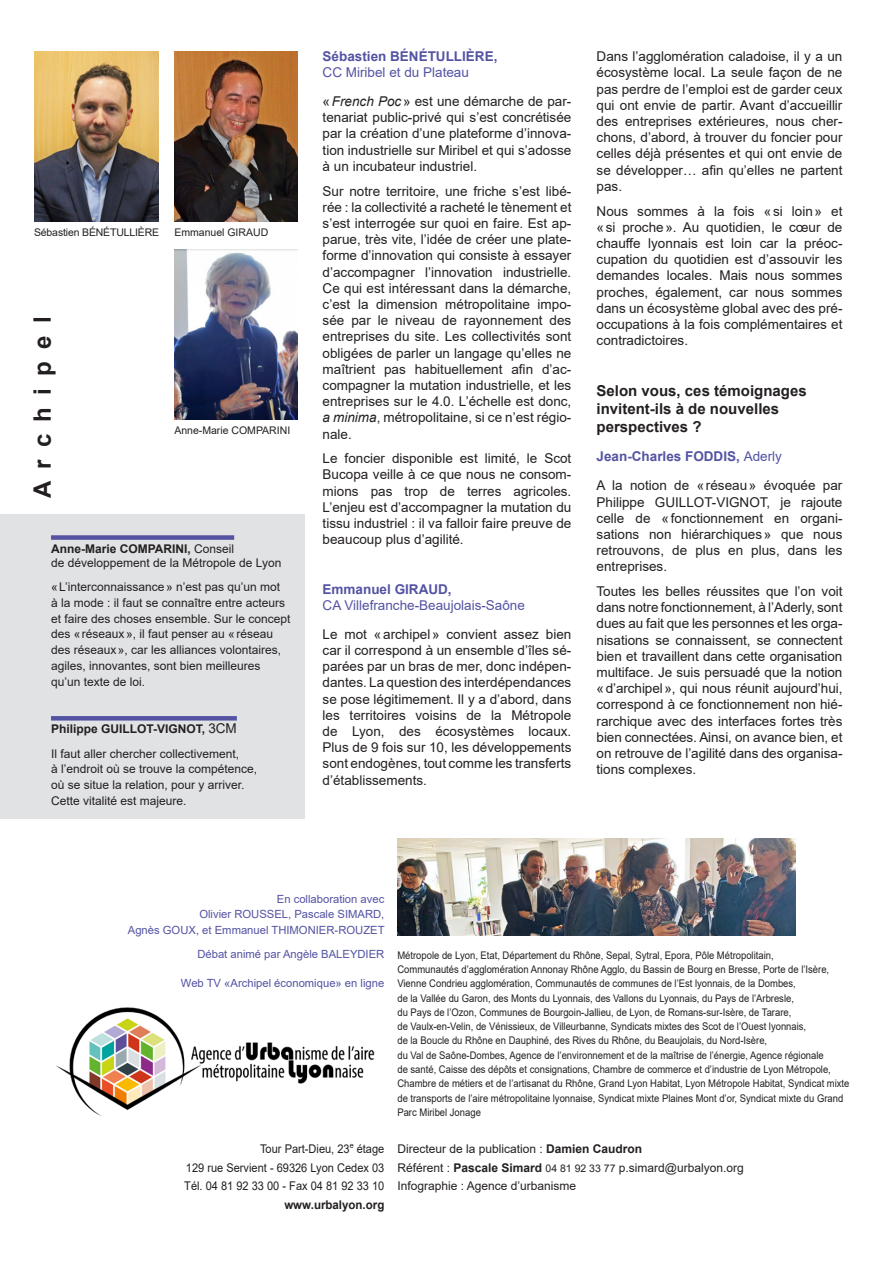
<style>
.page{position:relative;width:893px;height:1263px;background:#fff}
.page>*{position:absolute;margin:0;border:0;box-sizing:border-box;transform-origin:0 0}
.t1{font:700 24px "Arial";letter-spacing:.51em;color:#231f20}
._5_txt_courant{font:700 15px/18px "Arial";color:#231f20}
._5_txt_courant-2{font:13.5px/16.2px "Arial";color:#231f20;text-align:justify}
._5_txt_courant-3{font:700 13.5px/16.2px "Arial";color:#5453a3}
._5_txt_courant-4{font:13.5px/16.2px "Arial";color:#5453a3}
._5_txt_courant-5{font:12px/15.8px "Arial";color:#231f20}
._5_txt_courant-6{font:12px/18.6px "Arial";color:#231f20;text-align:justify;scale:.92 1}
._5_txt_courant-7{font:700 12px "Arial";color:#231f20}
._5_txt_courant-8{font:700 12px "Arial";color:#231f20;scale:.96 1}
._5_txt_courant-9{font:11.25px/15.8px "Arial";color:#5453a3;text-align:right}
._5_txt_courant-10{font:10.5px/14.2px "Arial";color:#231f20;scale:.9 1}
._5_txt_courant-11{font:10.5px "Arial";color:#231f20}
.s1{font-weight:700}
.s2{font-weight:400;font-size:13.5px}
.s3{font-weight:400}
.s4{font-style:italic}
.s5{font-size:10.5px}
</style>
<div class="page">
<img style="left:56px;top:1007px;width:319px;height:109px">
<div style="left:0;top:515px;width:305px;height:304px;background:#e1e2e4"></div>
<div style="left:51px;top:535px;width:183px;height:5px;background:#5453a3"></div>
<hr style="left:51px;top:716px;width:186px;height:4px;background:#5453a3">
<img style="left:35px;top:51px;width:123px;height:170px">
<img style="left:174px;top:250px;width:124px;height:170px">
<img style="left:398px;top:838px;width:397px;height:98px">
<img style="left:174px;top:51px;width:124px;height:170px">
<p class="_5_txt_courant-11" style="left:34px;top:225px;width:127px">Sébastien BÉNÉTULLIÈRE</p>
<p class="_5_txt_courant-11" style="left:174px;top:225px;width:95px">Emmanuel GIRAUD</p>
<p class="t1" style="left:26px;top:498px;width:183px;rotate:-90deg">Archipel</p>
<p class="_5_txt_courant-11" style="left:174px;top:423px;width:117px">Anne-Marie COMPARINI</p>
<p class="_5_txt_courant-5" style="left:51px;top:541px;width:232px;line-height:14.4px"><span class="s1">Anne-Marie COMPARINI,</span> Conseil<br>de développement de la Métropole de Lyon</p>
<p class="_5_txt_courant-5" style="left:51px;top:579px;width:241px">«L’interconnaissance» n’est pas qu’un mot<br>à la mode : il faut se connaître entre acteurs et faire des choses ensemble. Sur le concept des «réseaux», il faut penser au «réseau des réseaux», car les alliances volontaires, agiles, innovantes, sont bien meilleures qu’un texte de loi.</p>
<p class="_5_txt_courant-7" style="left:51px;top:721px;width:187px">Philippe GUILLOT-VIGNOT, <span class="s2">3CM</span></p>
<p class="_5_txt_courant-5" style="left:51px;top:745px;width:208px">Il faut aller chercher collectivement,<br>à l’endroit où se trouve la compétence, où se situe la relation, pour y arriver.<br>Cette vitalité est majeure.</p>
<p class="_5_txt_courant-3" style="left:323px;top:48px;width:176px">Sébastien BÉNÉTULLIÈRE,<br><span class="s3">CC Miribel et du Plateau</span></p>
<p class="_5_txt_courant-2" style="left:323px;top:93px;width:250px">«<span class="s4">French Poc</span>» est une démarche de par&shy;tenariat public-privé qui s’est concrétisée par la création d’une plateforme d’innova&shy;tion industrielle sur Miribel et qui s’adosse à un incubateur industriel.</p>
<p class="_5_txt_courant-2" style="left:323px;top:183px;width:250px">Sur notre territoire, une friche s’est libé&shy;rée : la collectivité a racheté le tènement et s’est interrogée sur quoi en faire. Est ap&shy;parue, très vite, l’idée de créer une plate&shy;forme d’innovation qui consiste à essayer d’accompagner l’innovation industrielle.<br>Ce qui est intéressant dans la démarche, c’est la dimension métropolitaine impo&shy;sée par le niveau de rayonnement des entreprises du site. Les collectivités sont obligées de parler un langage qu’elles ne maîtrient pas habituellement afin d’ac&shy;compagner la mutation industrielle, et les entreprises sur le 4.0. L’échelle est donc, <span class="s4">a minima</span>, métropolitaine, si ce n’est régio&shy;nale.</p>
<p class="_5_txt_courant-2" style="left:323px;top:450px;width:250px">Le foncier disponible est limité, le Scot Bucopa veille à ce que nous ne consom&shy;mions pas trop de terres agricoles.<br>L’enjeu est d’accompagner la mutation du tissu industriel : il va falloir faire preuve de beaucoup plus d’agilité.</p>
<p class="_5_txt_courant-4" style="left:323px;top:581px;width:204px"><span class="s1">Emmanuel GIRAUD,<br></span>CA Villefranche-Beaujolais-Saône</p>
<p class="_5_txt_courant-2" style="left:323px;top:626px;width:250px">Le mot «archipel» convient assez bien car il correspond à un ensemble d’îles sé&shy;parées par un bras de mer, donc indépen&shy;dantes. La question des interdépendances se pose légitimement. Il y a d’abord, dans les territoires voisins de la Métropole de Lyon, des écosystèmes locaux.<br>Plus de 9 fois sur 10, les développements sont endogènes, tout comme les transferts d’établissements.</p>
<p class="_5_txt_courant-2" style="left:597px;top:48px;width:247px">Dans l’agglomération caladoise, il y a un écosystème local. La seule façon de ne pas perdre de l’emploi est de garder ceux qui ont envie de partir. Avant d’accueillir des entreprises extérieures, nous cher&shy;chons, d’abord, à trouver du foncier pour celles déjà présentes et qui ont envie de se développer… afin qu’elles ne partent pas.</p>
<p class="_5_txt_courant-2" style="left:597px;top:203px;width:247px">Nous sommes à la fois «si loin» et «si proche». Au quotidien, le cœur de chauffe lyonnais est loin car la préoc&shy;cupation du quotidien est d’assouvir les demandes locales. Mais nous sommes proches, également, car nous sommes dans un écosystème global avec des pré&shy;occupations à la fois complémentaires et contradictoires.</p>
<p class="_5_txt_courant" style="left:597px;top:382px;width:212px">Selon vous, ces témoignages invitent-ils à de nouvelles perspectives ?</p>
<p class="_5_txt_courant-3" style="left:597px;top:449px;width:187px">Jean-Charles FODDIS, <span class="s3">Aderly</span></p>
<p class="_5_txt_courant-2" style="left:597px;top:477px;width:247px">A la notion de «réseau» évoquée par Philippe GUILLOT-VIGNOT, je rajoute celle de «fonctionnement en organi&shy;sations non hiérarchiques» que nous retrouvons, de plus en plus, dans les entreprises.</p>
<p class="_5_txt_courant-2" style="left:597px;top:583px;width:247px">Toutes les belles réussites que l’on voit dans notre fonctionnement, à l’Aderly, sont dues au fait que les personnes et les orga&shy;nisations se connaissent, se connectent bien et travaillent dans cette organisation multiface. Je suis persuadé que la notion «d’archipel», qui nous réunit aujourd’hui, correspond à ce fonctionnement non hié&shy;rarchique avec des interfaces fortes très bien connectées. Ainsi, on avance bien, et on retrouve de l’agilité dans des organisa&shy;tions complexes.</p>
<p class="_5_txt_courant-9" style="left:128px;top:891px;width:258px">En collaboration avec<br>Olivier ROUSSEL, Pascale SIMARD,<br>Agnès GOUX, et Emmanuel THIMONIER-ROUZET</p>
<p class="_5_txt_courant-9" style="left:197px;top:946px;width:188px">Débat animé par Angèle BALEYDIER</p>
<p class="_5_txt_courant-9" style="left:181px;top:975px;width:205px">Web TV «Archipel économique» en ligne</p>
<p class="_5_txt_courant-6" style="left:184px;top:1139px;width:219px;text-indent:76px">Tour Part-Dieu, 23<sup>e</sup> étage 129 rue Servient - 69326 Lyon Cedex 03<br>Tél. 04 81 92 33 00 - Fax 04 81 92 33 10</p>
<p class="_5_txt_courant-8" style="left:284px;top:1196px;width:106px">www.urbalyon.org</p>
<p class="_5_txt_courant-10" style="left:397px;top:948px;width:420px">Métropole de Lyon, Etat, Département du Rhône, Sepal, Sytral, Epora, Pôle Métropolitain,</p>
<p class="_5_txt_courant-10" style="left:397px;top:962px;width:481px">Communautés d’agglomération Annonay Rhône Agglo, du Bassin de Bourg en Bresse, Porte de l’Isère,<br>Vienne Condrieu agglomération, Communautés de communes de l’Est lyonnais, de la Dombes,</p>
<p class="_5_txt_courant-10" style="left:397px;top:991px;width:442px">de la Vallée du Garon, des Monts du Lyonnais, des Vallons du Lyonnais, du Pays de l’Arbresle,</p>
<p class="_5_txt_courant-10" style="left:397px;top:1005px;width:439px">du Pays de l’Ozon, Communes de Bourgoin-Jallieu, de Lyon, de Romans-sur-Isère, de Tarare,</p>
<p class="_5_txt_courant-10" style="left:397px;top:1019px;width:456px">de Vaulx-en-Velin, de Vénissieux, de Villeurbanne, Syndicats mixtes des Scot de l’Ouest lyonnais,</p>
<p class="_5_txt_courant-10" style="left:397px;top:1033px;width:412px">de la Boucle du Rhône en Dauphiné, des Rives du Rhône, du Beaujolais, du Nord-Isère,</p>
<p class="_5_txt_courant-10" style="left:397px;top:1048px;width:504px">du Val de Saône-Dombes, Agence de l’environnement et de la maîtrise de l’énergie, Agence régionale<br>de santé, Caisse des dépôts et consignations, Chambre de commerce et d’industrie de Lyon Métropole, Chambre de métiers et de l’artisanat du Rhône, Grand Lyon Habitat, Lyon Métropole Habitat, Syndicat mixte de transports de l’aire métropolitaine lyonnaise, Syndicat mixte Plaines Mont d’or, Syndicat mixte du Grand Parc Miribel Jonage</p>
<p class="_5_txt_courant-5" style="left:397px;top:1141px;width:246px">Directeur de la publication : <span class="s1">Damien Caudron</span></p>
<p class="_5_txt_courant-5" style="left:397px;top:1160px;width:348px">Référent : <span class="s1">Pascale Simard</span> <span class="s5">04 81 92 33 77</span> p.simard@urbalyon.org</p>
<p class="_5_txt_courant-5" style="left:397px;top:1178px;width:180px">Infographie : Agence d’urbanisme</p>
</div>
